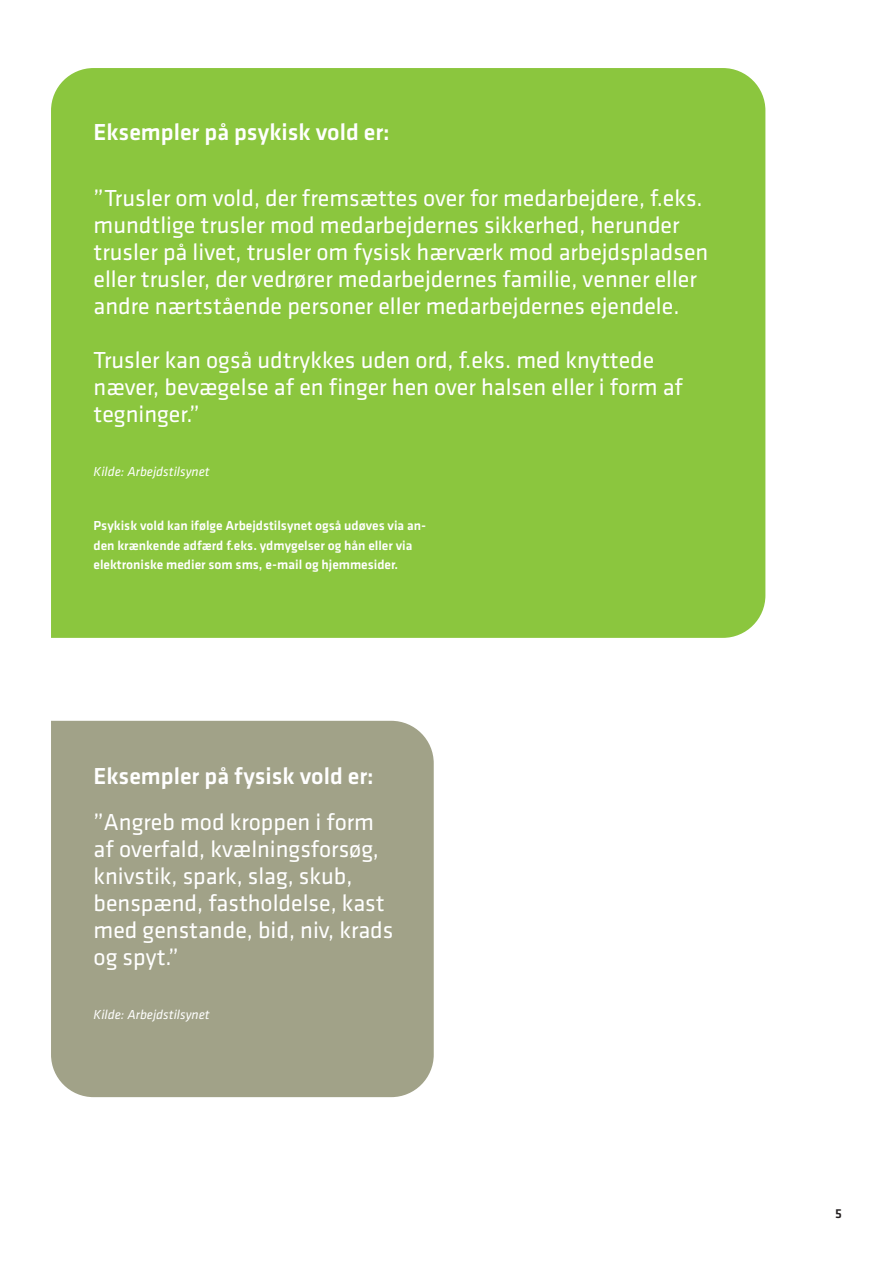
<style>
.page{position:relative;width:893px;height:1263px;background:#fff}
.page>*{position:absolute;margin:0;border:0;box-sizing:border-box;transform-origin:0 0}
.t1{font:24px/27px "Klavika";color:#fff}
.BAR_BoksRubrik_hvid{font:500 24px "Klavika";color:#fff}
.BAR_BoksBrød_Hvid{font:500 13.5px/19.5px "Klavika";color:#fff}
.t2{font:italic 13.5px "Klavika";color:#fff}
.t3{font:500 13.5px "Klavika";color:#231f20}
</style>
<div class="page">
<div style="left:51px;top:721px;width:383px;height:376px;background:#a1a288"></div>
<div style="left:51px;top:68px;width:714px;height:570px;background:#8bc63e"></div>
<p class="BAR_BoksRubrik_hvid" style="left:94px;top:119px;width:298px">Eksempler på psykisk vold er:</p>
<p class="t1" style="left:94px;top:185px;width:616px">”Trusler om vold, der fremsættes over for medarbejdere, f.eks. mundtlige trusler mod medarbejdernes sikkerhed, herunder trusler på livet, trusler om fysisk hærværk mod arbejdspladsen eller trusler, der vedrører medarbejdernes familie, venner eller andre nærtstående personer eller medarbejdernes ejendele.</p>
<p class="t1" style="left:94px;top:347px;width:591px">Trusler kan også udtrykkes uden ord, f.eks. med knyttede næver, bevægelse af en finger hen over halsen eller i form af tegninger.”</p>
<p class="t2" style="left:94px;top:464px;width:118px">Kilde: Arbejdstilsynet</p>
<p class="BAR_BoksBrød_Hvid" style="left:94px;top:516px;width:334px">Psykisk vold kan ifølge Arbejdstilsynet også udøves via an&shy;den krænkende adfærd f.eks. ydmygelser og hån eller via elektroniske medier som sms, e-mail og hjemmesider.</p>
<p class="BAR_BoksRubrik_hvid" style="left:94px;top:762px;width:282px">Eksempler på fysisk vold er:</p>
<p class="t1" style="left:94px;top:809px;width:301px">”Angreb mod kroppen i form af overfald, kvælningsforsøg, knivstik, spark, slag, skub, benspænd, fastholdelse, kast med genstande, bid, niv, krads og spyt.”</p>
<p class="t2" style="left:94px;top:1007px;width:118px">Kilde: Arbejdstilsynet</p>
<p class="t3" style="left:835px;top:1206px;width:8px">5</p>
</div>
